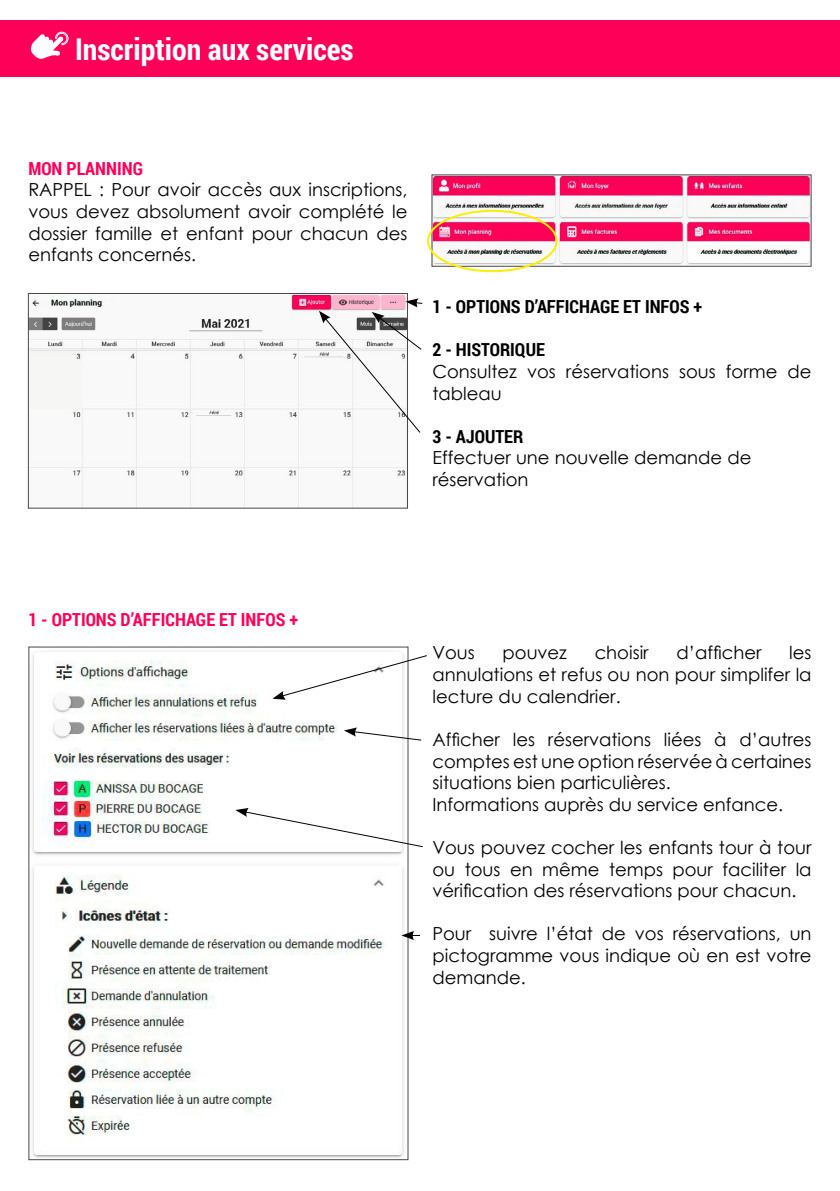
<style>
.page{position:relative;width:840px;height:1191px;background:#fff}
.page>*{position:absolute;margin:0;border:0;box-sizing:border-box;transform-origin:0 0}
.t1{font:700 30px "Roboto Condensed";color:#fff}
.t2{font:18px/21.6px "Century Gothic";color:#000;text-align:justify}
.t3{font:700 18px "Roboto Condensed";color:#000}
.t4{font:700 18px "Roboto Condensed";color:#ff0058}
</style>
<div class="page">
<img style="left:30px;top:295px;width:376px;height:211px">
<div style="left:28px;top:293px;width:380px;height:215px;border:1px solid #4a4a49"></div>
<div style="left:0;top:20px;width:839px;height:57px;background:#ff0058"></div>
<svg style="left:30px;top:32px;width:38px;height:27px"></svg>
<svg style="left:319px;top:298px;width:104px;height:136px"></svg>
<img style="left:433px;top:176px;width:376px;height:89px">
<div style="left:431px;top:174px;width:380px;height:93px;border:1px solid #4a4a49"></div>
<div style="left:427px;top:210px;width:130px;height:62px;border:2px solid #ffed00;border-radius:50%"></div>
<img style="left:32px;top:654px;width:373px;height:504px">
<svg style="left:272px;top:654px;width:155px;height:45px"></svg>
<svg style="left:344px;top:727px;width:78px;height:14px"></svg>
<svg style="left:235px;top:808px;width:188px;height:40px"></svg>
<svg style="left:401px;top:931px;width:19px;height:9px"></svg>
<h1 class="t1" style="left:75px;top:28px;width:280px">Inscription aux services</h1>
<p class="t4" style="left:28px;top:156px;width:116px">MON PLANNING</p>
<p class="t2" style="left:28px;top:179px;width:380px">RAPPEL : Pour avoir accès aux inscriptions, vous devez absolument avoir complété le dossier famille et enfant pour chacun des enfants concernés.</p>
<p class="t3" style="left:432px;top:294px;width:271px">1 - OPTIONS D’AFFICHAGE ET INFOS +</p>
<p class="t3" style="left:432px;top:337px;width:114px">2 - HISTORIQUE</p>
<p class="t2" style="left:432px;top:360px;width:380px">Consultez vos réservations sous forme de tableau</p>
<p class="t3" style="left:432px;top:424px;width:92px">3 - AJOUTER</p>
<p class="t2" style="left:432px;top:447px;width:320px">Effectuer une nouvelle demande de réservation</p>
<p class="t4" style="left:28px;top:606px;width:271px">1 - OPTIONS D’AFFICHAGE ET INFOS +</p>
<p class="t2" style="left:432px;top:642px;width:44px">Vous</p>
<p class="t2" style="left:502px;top:642px;width:66px">pouvez</p>
<p class="t2" style="left:594px;top:642px;width:56px">choisir</p>
<p class="t2" style="left:676px;top:642px;width:87px">d’afficher</p>
<p class="t2" style="left:432px;top:642px;width:380px;text-indent:356px">les annulations et refus ou non pour simplifer la lecture du calendrier.</p>
<p class="t2" style="left:432px;top:728px;width:380px;text-align:left">Afficher les réservations liées à d’autres comptes est une option réservée à certaines situations bien particulières.<br>Informations auprès du service enfance.</p>
<p class="t2" style="left:432px;top:836px;width:380px">Vous pouvez cocher les enfants tour à tour ou tous en même temps pour faciliter la vérification des réservations pour chacun.</p>
<p class="t2" style="left:432px;top:922px;width:380px">Pour suivre l’état de vos réservations, un pictogramme vous indique où en est votre demande.</p>
</div>
